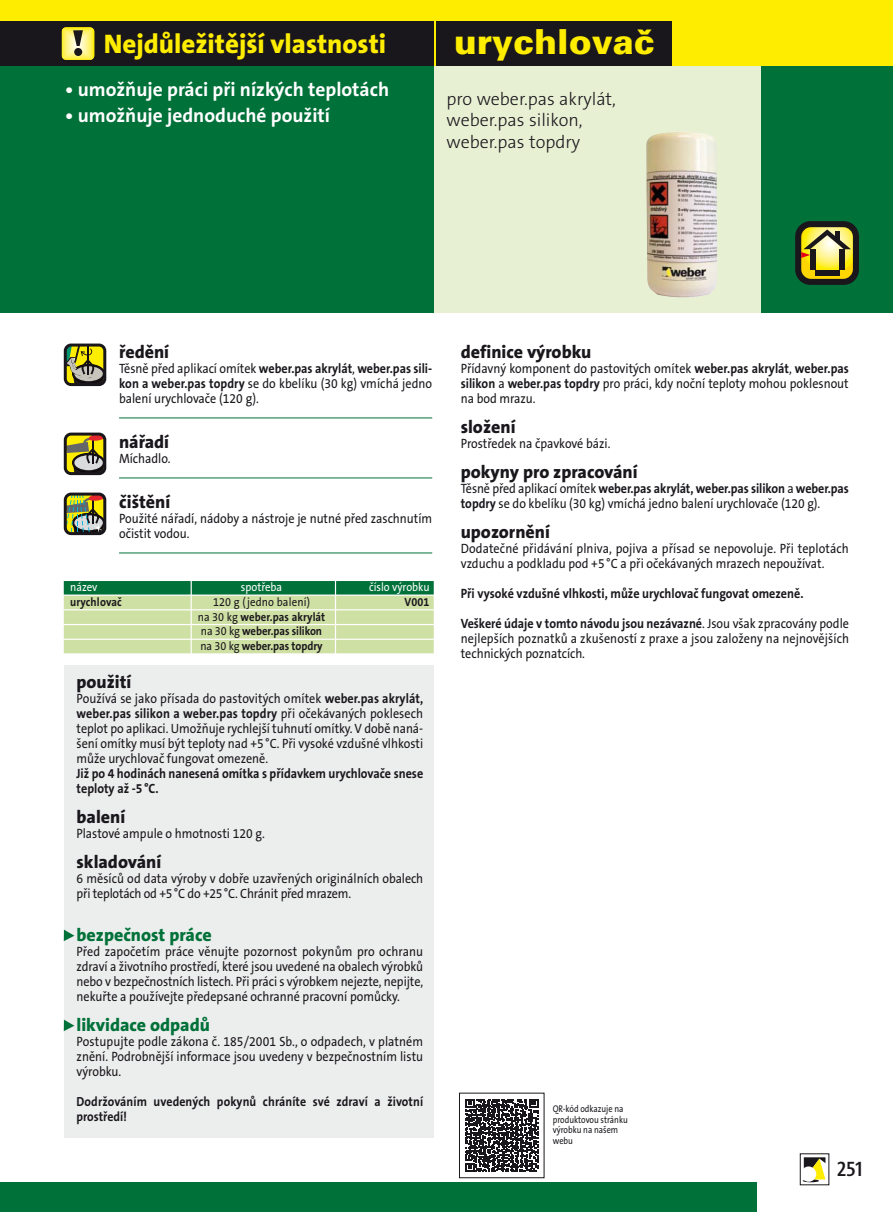
<style>
.page{position:relative;width:893px;height:1212px;background:#fff}
.page>*{position:absolute;margin:0;border:0;box-sizing:border-box;transform-origin:0 0}
.t1{font:900 34.5px "Univers CE";color:#ffed00}
.t2{font:800 27px "The Sans CE B8";color:#ffed00}
.t3{font:600 21px "The Sans Cd CELF";color:#1a171c;scale:1.05 1}
.t4{font:700 19.5px "The Sans CE B7";color:#fff}
.t5{font:800 18px "The Sans CE B8";color:#1a171c}
.t6{font:300 18px/21.6px "The Sans CE B3";color:#1a171c}
.t7{font:800 18px "The Sans CE B8";color:#007139}
.t8{font:13.5px/15px "The Sans CE B5 Plain";color:#1a171c;text-align:justify;scale:.9 1}
.t9{font:700 13.5px "The Sans CE B7";color:#1a171c;scale:.9 1}
.t10{font:700 13.2px/15px "The Sans CE B7";letter-spacing:.01em;color:#1a171c;scale:.9 1}
.t11{font:700 12px/14.7px "The Sans CE B7";letter-spacing:-.005em;color:#1a171c;scale:.9 1}
.t12{font:12px "The Sans CE B5 Plain";color:#fff;scale:.9 1}
.t13{font:12px "The Sans CE B5 Plain";letter-spacing:.015em;color:#1a171c;scale:.9 1}
.t14{font:700 12px "The Sans CE B7";letter-spacing:.015em;color:#1a171c;scale:.9 1}
.t15{font:9.75px/10.5px "The Sans CE B5 Plain";color:#1a171c;scale:.85 1}
.s1{font-family:"The Sans CE B7";font-weight:700}
.s2{font-family:"The Sans CE B5 Plain";font-weight:400}
</style>
<div class="page">
<div style="left:434px;top:66px;width:327px;height:247px;background:#e8f0d4"></div>
<div style="left:761px;top:66px;width:132px;height:247px;background:#007139"></div>
<div style="left:0;top:1182px;width:757px;height:30px;background:#007139"></div>
<div style="left:0;top:0;width:893px;height:66px;background:#ffed00"></div>
<div style="left:795px;top:221px;width:64px;height:64px;background:#1a171c;border-radius:15px"></div>
<svg style="left:801px;top:227px;width:52px;height:52px"></svg>
<div style="left:810px;top:249px;width:5px;height:21px;background:#1a171c"></div>
<div style="left:839px;top:249px;width:5px;height:21px;background:#1a171c"></div>
<div style="left:815px;top:270px;width:24px;height:5px;background:#1a171c"></div>
<svg style="left:801px;top:229px;width:50px;height:29px"></svg>
<svg style="left:802px;top:1157px;width:24px;height:26px"></svg>
<svg style="left:804px;top:1157px;width:21px;height:22px"></svg>
<hr style="left:803px;top:1179px;width:16px;height:3px;background:#1a171c;border-radius:50%">
<div style="left:801px;top:1166px;width:15px;height:16px;background:#fff;border-radius:50%"></div>
<div style="left:0;top:21px;width:434px;height:45px;background:#1a171c"></div>
<svg style="left:62px;top:27px;width:32px;height:33px"></svg>
<div style="left:0;top:66px;width:434px;height:247px;background:#007139"></div>
<svg style="left:73px;top:30px;width:10px;height:16px"></svg>
<div style="left:74px;top:48px;width:8px;height:8px;background:#1a171c;border-radius:50%"></div>
<svg style="left:465px;top:1099px;width:73px;height:73px"></svg>
<div style="left:459px;top:1093px;width:85px;height:85px;border:1px solid #1a171c"></div>
<img style="left:646px;top:132px;width:71px;height:165px">
<div style="left:437px;top:21px;width:235px;height:45px;background:#1a171c"></div>
<div style="left:64px;top:581px;width:370px;height:13px;background:#007139"></div>
<div style="left:64px;top:596px;width:370px;height:13px;background:#cfe0a4"></div>
<div style="left:64px;top:610px;width:370px;height:14px;background:#cfe0a4"></div>
<div style="left:64px;top:625px;width:370px;height:14px;background:#cfe0a4"></div>
<div style="left:64px;top:640px;width:370px;height:13px;background:#cfe0a4"></div>
<svg style="left:64px;top:493px;width:42px;height:42px;background:#81814a"></svg>
<svg style="left:64px;top:433px;width:42px;height:42px;background:#8b7e3f"></svg>
<svg style="left:64px;top:344px;width:42px;height:42px;background:#888438"></svg>
<hr style="left:119px;top:418px;width:313px;height:1px;background:#007139">
<hr style="left:119px;top:478px;width:313px;height:1px;background:#007139">
<hr style="left:119px;top:553px;width:313px;height:1px;background:#007139">
<div style="left:64px;top:666px;width:370px;height:472px;background:#eceded"></div>
<svg style="left:64px;top:1019px;width:10px;height:12px"></svg>
<svg style="left:64px;top:929px;width:10px;height:12px"></svg>
<hr style="left:335px;top:579px;width:1px;height:80px;background:#fff">
<hr style="left:191px;top:579px;width:1px;height:77px;background:#fff">
<p class="t2" style="left:104px;top:33px;width:284px">Nejdůležitější vlastnosti</p>
<p class="t4" style="left:65px;top:82px;width:325px">• umožňuje práci při nízkých teplotách</p>
<p class="t4" style="left:65px;top:107px;width:266px">• umožňuje jednoduché použití</p>
<p class="t1" style="left:454px;top:30px;width:203px">urychlovač</p>
<p class="t6" style="left:446px;top:89px;width:171px">pro weber.pas akrylát, weber.pas silikon, weber.pas topdry</p>
<p class="t5" style="left:119px;top:344px;width:52px">ředění</p>
<p class="t8" style="left:119px;top:362px;width:349px">Těsně před aplikací omítek <span class="s1">weber.pas akrylát</span>, <span class="s1">weber.pas sili&shy;kon a weber.pas topdry</span> se do kbelíku (30 kg) vmíchá jedno balení urychlovače (120 g).</p>
<p class="t5" style="left:119px;top:434px;width:52px">nářadí</p>
<p class="t8" style="left:119px;top:452px;width:59px">Míchadlo.</p>
<p class="t5" style="left:119px;top:494px;width:53px">čištění</p>
<p class="t8" style="left:119px;top:512px;width:349px">Použité nářadí, nádoby a nástroje je nutné před zaschnutím očistit vodou.</p>
<p class="t12" style="left:70px;top:583px;width:32px">název</p>
<p class="t12" style="left:241px;top:583px;width:47px">spotřeba</p>
<p class="t12" style="left:369px;top:583px;width:69px">číslo výrobku</p>
<p class="t14" style="left:70px;top:597px;width:59px">urychlovač</p>
<p class="t13" style="left:213px;top:597px;width:109px">120 g (jedno balení)</p>
<p class="t11" style="left:404px;top:596px;width:29px">V001</p>
<p class="t11" style="left:198px;top:610px;width:143px"><span class="s2">na 30 kg</span> weber.pas akrylát <span class="s2">na 30 kg</span> weber.pas silikon <span class="s2">na 30 kg</span> weber.pas topdry</p>
<p class="t5" style="left:77px;top:674px;width:56px">použití</p>
<p class="t8" style="left:77px;top:692px;width:387px;text-align:left">Používá se jako přísada do pastovitých omítek <span class="s1">weber.pas akrylát, weber.pas silikon a weber.pas topdry</span> při očekávaných poklesech teplot po aplikaci. Umožňuje rychlejší tuhnutí omítky. V době naná&shy;šení omítky musí být teploty nad +5 °C. Při vysoké vzdušné vlhkosti může urychlovač fungovat omezeně.<br><span class="s1">Již po 4 hodinách nanesená omítka s přídavkem urychlovače snese teploty až -5 °C.</span></p>
<p class="t5" style="left:77px;top:809px;width:50px">balení</p>
<p class="t8" style="left:77px;top:827px;width:211px">Plastové ampule o hmotnosti 120 g.</p>
<p class="t5" style="left:77px;top:854px;width:86px">skladování</p>
<p class="t8" style="left:77px;top:872px;width:387px">6 měsíců od data výroby v dobře uzavřených originálních obalech při teplotách od +5 °C do +25 °C. Chránit před mrazem.</p>
<p class="t7" style="left:77px;top:928px;width:137px">bezpečnost práce</p>
<p class="t8" style="left:77px;top:945px;width:387px">Před započetím práce věnujte pozornost pokynům pro ochranu zdraví a životního prostředí, které jsou uvedené na obalech výrobků nebo v bezpečnostních listech. Při práci s výrobkem nejezte, nepijte, nekuřte a používejte předepsané ochranné pracovní pomůcky.</p>
<p class="t7" style="left:77px;top:1018px;width:135px">likvidace odpadů</p>
<p class="t8" style="left:77px;top:1035px;width:387px">Postupujte podle zákona č. 185/2001 Sb., o odpadech, v platném znění. Podrobnější informace jsou uvedeny v bezpeč nostním listu výrobku.</p>
<p class="t10" style="left:77px;top:1095px;width:387px">Dodržováním uvedených pokynů chráníte své zdraví a životní prostředí!</p>
<p class="t5" style="left:461px;top:344px;width:132px">definice výrobku</p>
<p class="t8" style="left:461px;top:362px;width:433px">Přídavný komponent do pastovitých omítek <span class="s1">weber.pas akrylát</span>, <span class="s1">weber.pas silikon</span> a <span class="s1">weber.pas topdry</span> pro práci, kdy noční teploty mohou poklesnout na bod mrazu.</p>
<p class="t5" style="left:461px;top:419px;width:56px">složení</p>
<p class="t8" style="left:461px;top:437px;width:168px">Prostředek na čpavkové bázi.</p>
<p class="t5" style="left:461px;top:464px;width:178px">pokyny pro zpracování</p>
<p class="t8" style="left:461px;top:482px;width:433px">Těsně před aplikací omítek <span class="s1">weber.pas akrylát, weber.pas silikon</span> a <span class="s1">weber.pas topdry</span> se do kbelíku (30 kg) vmíchá jedno balení urychlovače (120 g).</p>
<p class="t5" style="left:461px;top:524px;width:91px">upozornění</p>
<p class="t8" style="left:461px;top:542px;width:433px">Dodatečné přidávání plniva, pojiva a přísad se nepovoluje. Při teplotách vzduchu a podkladu pod +5 °C a při očekávaných mrazech nepoužívat.</p>
<p class="t9" style="left:461px;top:588px;width:382px">Při vysoké vzdušné vlhkosti, může urychlovač fungovat omezeně.</p>
<p class="t8" style="left:461px;top:617px;width:433px"><span class="s1">Veškeré údaje v tomto návodu jsou nezávazné</span>. Jsou však zpracovány podle nejlepších poznatků a zkušeností z praxe a jsou založeny na nejnovějších technických poznatcích.</p>
<p class="t15" style="left:553px;top:1104px;width:90px">QR-kód odkazuje na produktovou stránku výrobku na našem webu</p>
<p class="t3" style="left:837px;top:1161px;width:25px">251</p>
</div>
